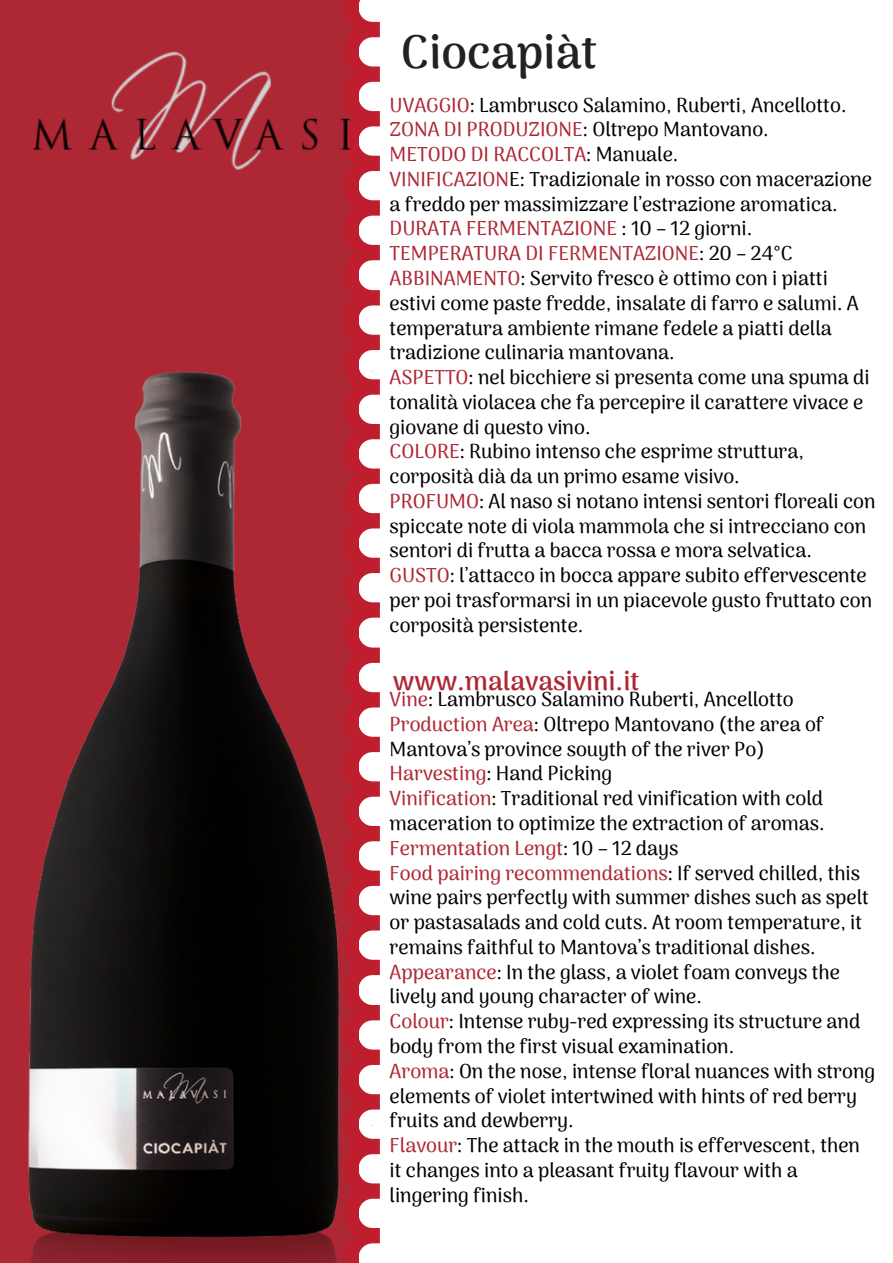
<style>
.page{position:relative;width:893px;height:1263px;background:#fff}
.page>*{position:absolute;margin:0;border:0;box-sizing:border-box;transform-origin:0 0}
.t1{font:700 46.35px "Arima Madurai";color:#222}
.t2{font:700 26.55px "Arima Madurai";color:#ae2734}
.t3{font:500 19.8px/24.8px "Arima Madurai";color:#000}
.s1{color:#ae2734}
</style>
<div class="page">
<div style="left:0;top:0;width:358px;height:1263px;background:#ae2734"></div>
<svg style="left:344px;top:0;width:36px;height:1244px"></svg>
<img style="left:111px;top:48px;width:247px;height:58px">
<img style="left:28px;top:106px;width:345px;height:1157px">
<h1 class="t1" style="left:401px;top:24px;width:198px">Ciocapiàt</h1>
<p class="t3" style="left:390px;top:92px;width:487px"><span class="s1">UVAGGIO</span>: Lambrusco Salamino, Ruberti, Ancellotto.<br><span class="s1">ZONA DI PRODUZIONE</span>: Oltrepo Mantovano.<br><span class="s1">METODO DI RACCOLTA</span>: Manuale.<br><span class="s1">VINIFICAZION</span>E: Tradizionale in rosso con macerazione a freddo per massimizzare l’estrazione aromatica.<br><span class="s1">DURATA FERMENTAZIONE</span> : 10 – 12 giorni.<br><span class="s1">TEMPERATURA DI FERMENTAZIONE</span>: 20 – 24°C <span class="s1">ABBINAMENTO</span>: Servito fresco è ottimo con i piatti estivi come paste fredde, insalate di farro e salumi. A temperatura ambiente rimane fedele a piatti della tradizione culinaria mantovana.<br><span class="s1">ASPETTO</span>: nel bicchiere si presenta come una spuma di tonalità violacea che fa percepire il carattere vivace e giovane di questo vino.<br><span class="s1">COLORE</span>: Rubino intenso che esprime struttura, corposità dià da un primo esame visivo.<br><span class="s1">PROFUMO</span>: Al naso si notano intensi sentori floreali con spiccate note di viola mammola che si intrecciano con sentori di frutta a bacca rossa e mora selvatica.<br><span class="s1">GUSTO</span>: l’attacco in bocca appare subito effervescente per poi trasformarsi in un piacevole gusto fruttato con corposità persistente.</p>
<h2 class="t2" style="left:393px;top:666px;width:248px">www.malavasivini.it</h2>
<p class="t3" style="left:390px;top:687px;width:487px"><span class="s1">Vine</span>: Lambrusco Salamino Ruberti, Ancellotto <span class="s1">Production Area</span>: Oltrepo Mantovano (the area of Mantova’s province souyth of the river Po)<br><span class="s1">Harvesting</span>: Hand Picking<br><span class="s1">Vinification</span>: Traditional red vinification with cold maceration to optimize the extraction of aromas.<br><span class="s1">Fermentation Lengt</span>: 10 – 12 days<br><span class="s1">Food pairing recommendations</span>: If served chilled, this wine pairs perfectly with summer dishes such as spelt or pastasalads and cold cuts. At room temperature, it remains faithful to Mantova’s traditional dishes.<br><span class="s1">Appearance</span>: In the glass, a violet foam conveys the lively and young character of wine.<br><span class="s1">Colour</span>: Intense ruby-red expressing its structure and body from the first visual examination.<br><span class="s1">Aroma</span>: On the nose, intense floral nuances with strong elements of violet intertwined with hints of red berry fruits and dewberry.<br><span class="s1">Flavour</span>: The attack in the mouth is effervescent, then it changes into a pleasant fruity flavour with a lingering finish.</p>
</div>
